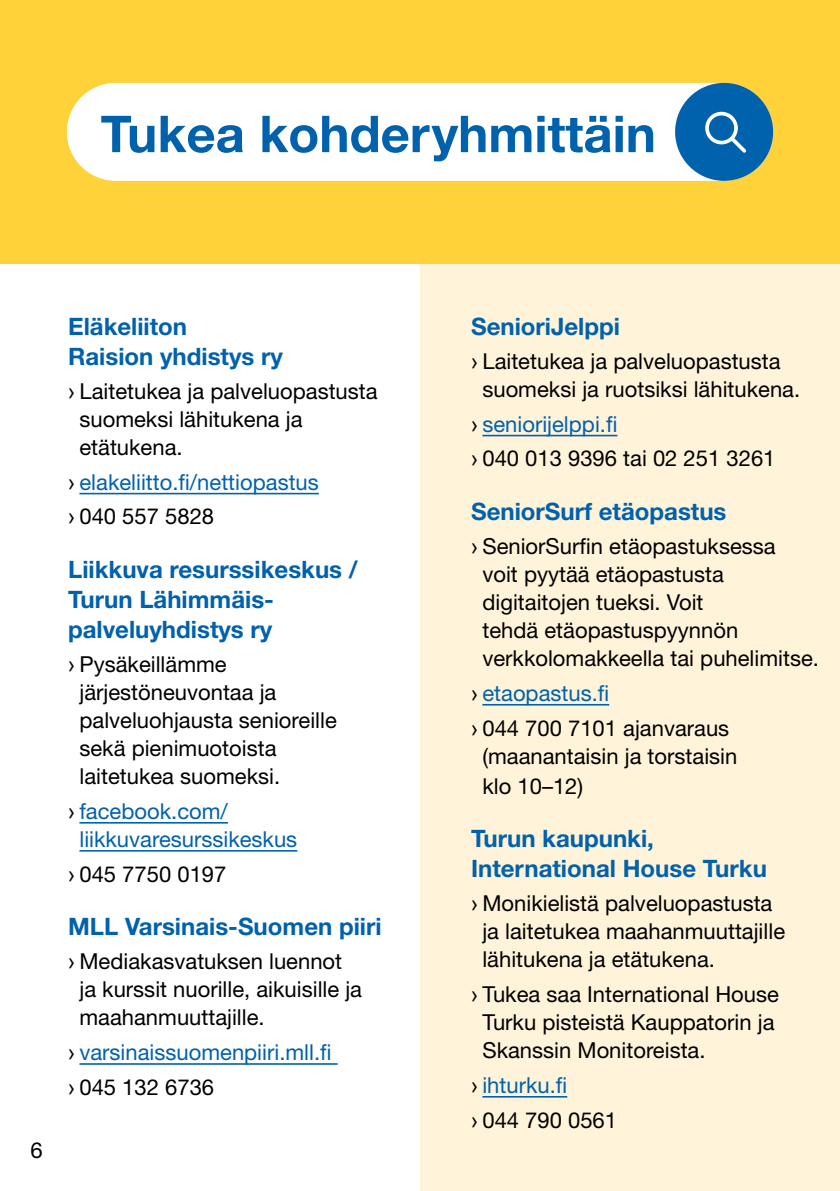
<style>
.page{position:relative;width:840px;height:1191px;background:#fff}
.page>*{position:absolute;margin:0;border:0;box-sizing:border-box;transform-origin:0 0}
.t1{font:700 50.8px "Helvetica Neue LT Std";color:#0061ad}
.H4_toimipisteet{font:700 24px/30px "Helvetica Neue LT Std";color:#0061ad}
.Luettelo{font:22px/28px "Helvetica Neue LT Std";color:#000}
.Luettelo-2{font:22px/28px "Helvetica Neue LT Std";color:#0061ad}
.s1{font-family:"Arial"}
.s2{font-family:"Arial";color:#000}
</style>
<div class="page">
<div style="left:420px;top:0;width:419px;height:1191px;background:#fff3d9"></div>
<div style="left:0;top:0;width:839px;height:264px;background:#ffd239"></div>
<div style="left:67px;top:83px;width:705px;height:98px;background:#fff;border-radius:49px"></div>
<div style="left:674px;top:83px;width:98px;height:98px;background:#0061ad;border-radius:49px"></div>
<svg style="left:705px;top:112px;width:40px;height:41px"></svg>
<hr style="left:79px;top:493px;width:240px;height:1px;background:#0061ad">
<hr style="left:79px;top:822px;width:149px;height:1px;background:#0061ad">
<hr style="left:79px;top:850px;width:218px;height:1px;background:#0061ad">
<hr style="left:79px;top:1063px;width:258px;height:1px;background:#0061ad">
<hr style="left:482px;top:435px;width:135px;height:1px;background:#0061ad">
<hr style="left:482px;top:704px;width:127px;height:1px;background:#0061ad">
<hr style="left:482px;top:1096px;width:85px;height:1px;background:#0061ad">
<h3 class="t1" style="left:100px;top:103px;width:556px">Tukea kohderyhmittäin</h3>
<p class="Luettelo" style="left:31px;top:1135px;width:14px">6</p>
<h4 class="H4_toimipisteet" style="left:68px;top:311px;width:216px">Eläkeliiton<br>Raision yhdistys ry</h4>
<p class="Luettelo" style="left:79px;top:376px;width:299px;text-indent:-11px"><span class="s1">›</span> Laitetukea ja palveluopastusta suomeksi lähitukena ja etätukena.</p>
<p class="Luettelo-2" style="left:68px;top:467px;width:252px"><span class="s2">›</span> elakeliitto.fi/nettiopastus</p>
<p class="Luettelo" style="left:68px;top:502px;width:147px"><span class="s1">›</span> 040 557 5828</p>
<h4 class="H4_toimipisteet" style="left:68px;top:554px;width:291px">Liikkuva resurssikeskus /<br>Turun Lähimmäis&shy;palveluyhdistys ry</h4>
<p class="Luettelo" style="left:79px;top:649px;width:259px;text-indent:-11px"><span class="s1">›</span> Pysäkeillämme järjestöneuvontaa ja palveluohjausta senioreille sekä pienimuotoista laitetukea suomeksi.</p>
<p class="Luettelo-2" style="left:79px;top:796px;width:219px;text-indent:-11px"><span class="s2">›</span> facebook.com/ liikkuvaresurssikeskus</p>
<p class="Luettelo" style="left:68px;top:859px;width:160px"><span class="s1">›</span> 045 7750 0197</p>
<h4 class="H4_toimipisteet" style="left:68px;top:911px;width:315px">MLL Varsinais-Suomen piiri</h4>
<p class="Luettelo" style="left:79px;top:946px;width:284px;text-indent:-11px"><span class="s1">›</span> Mediakasvatuksen luennot ja kurssit nuorille, aikuisille ja maahanmuuttajille.</p>
<p class="Luettelo-2" style="left:68px;top:1037px;width:265px"><span class="s2">›</span> varsinaissuomenpiiri.mll.fi</p>
<p class="Luettelo" style="left:68px;top:1072px;width:147px"><span class="s1">›</span> 045 132 6736</p>
<h4 class="H4_toimipisteet" style="left:471px;top:311px;width:150px">SenioriJelppi</h4>
<p class="Luettelo" style="left:482px;top:346px;width:319px;text-indent:-11px"><span class="s1">›</span> Laitetukea ja palveluopastusta suomeksi ja ruotsiksi lähitukena.</p>
<p class="Luettelo-2" style="left:471px;top:409px;width:148px"><span class="s2">›</span> seniorijelppi.fi</p>
<p class="Luettelo" style="left:471px;top:444px;width:306px"><span class="s1">›</span> 040 013 9396 tai 02 251 3261</p>
<h4 class="H4_toimipisteet" style="left:471px;top:496px;width:257px">SeniorSurf etäopastus</h4>
<p class="Luettelo" style="left:482px;top:531px;width:338px;text-indent:-11px"><span class="s1">›</span> SeniorSurfin etäopastuksessa<br>voit pyytää etäopastusta digitaitojen tueksi. Voit<br>tehdä etäopastuspyynnön verkkolomakkeella tai puhelimitse.</p>
<p class="Luettelo-2" style="left:471px;top:678px;width:140px"><span class="s2">›</span> etaopastus.fi</p>
<p class="Luettelo" style="left:471px;top:713px;width:268px;text-align:center"><span class="s1">›</span> 044 700 7101 ajanvaraus (maanantaisin ja torstaisin</p>
<p class="Luettelo" style="left:482px;top:771px;width:102px">klo 10–12)</p>
<h4 class="H4_toimipisteet" style="left:471px;top:823px;width:297px">Turun kaupunki,<br>International House Turku</h4>
<p class="Luettelo" style="left:482px;top:888px;width:304px;text-indent:-11px"><span class="s1">›</span> Monikielistä palveluopastusta ja laitetukea maahanmuuttajille lähitukena ja etätukena.</p>
<p class="Luettelo" style="left:482px;top:979px;width:298px;text-indent:-11px"><span class="s1">›</span> Tukea saa International House<br>Turku pisteistä Kauppatorin ja<br>Skanssin Monitoreista.</p>
<p class="Luettelo-2" style="left:471px;top:1070px;width:98px"><span class="s2">›</span> ihturku.fi</p>
<p class="Luettelo" style="left:471px;top:1105px;width:147px"><span class="s1">›</span> 044 790 0561</p>
</div>
